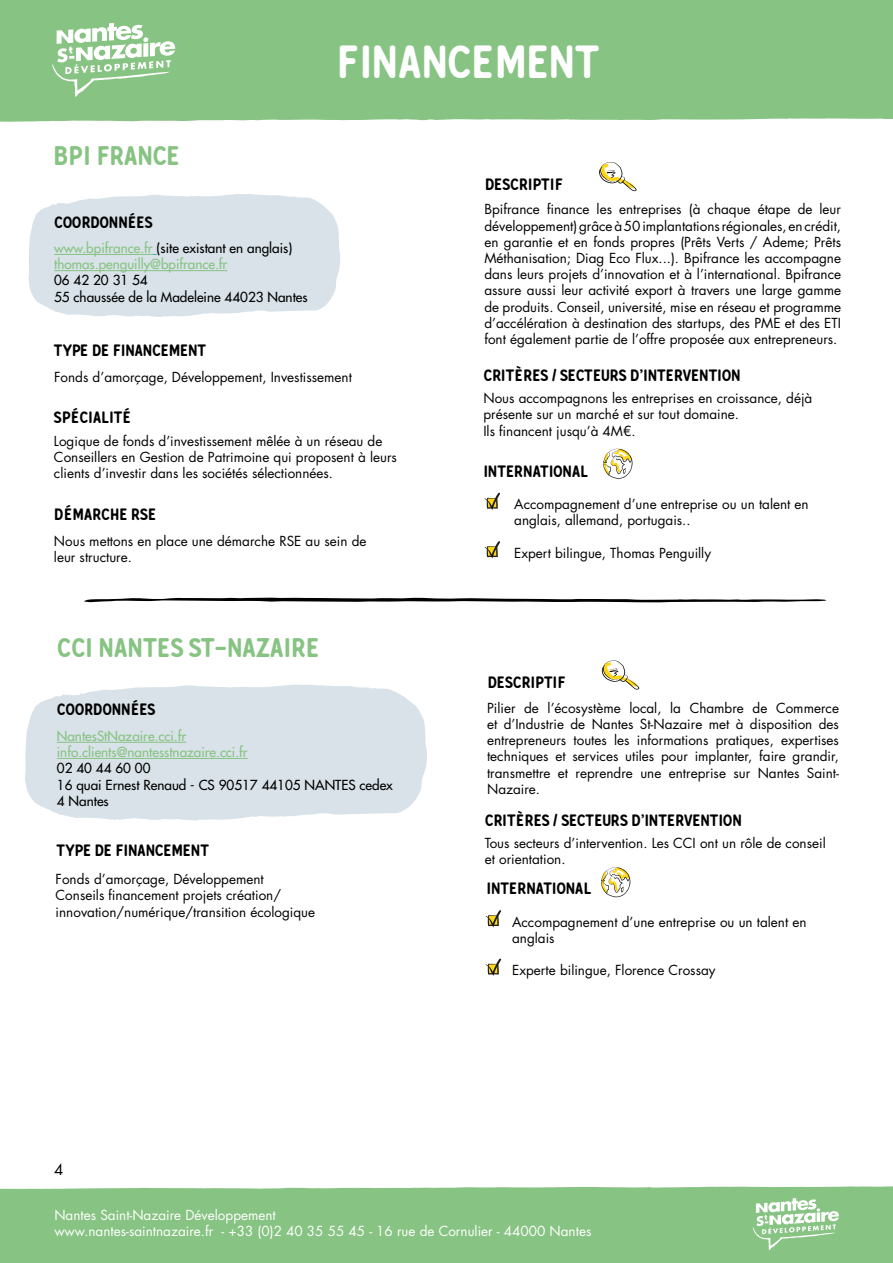
<style>
.page{position:relative;width:893px;height:1263px;background:#fff}
.page>*{position:absolute;margin:0;border:0;box-sizing:border-box;transform-origin:0 0}
.t1{font:46.5px "Gunnar";color:#fff}
.t2{font:27px "Gunnar";color:#87c382}
.t3{font:16.5px "Gunnar";color:#000}
.t4{font:15px "Futura Std";color:#000}
.t5{font:13.5px/16.2px "Futura Std";color:#000}
.t6{font:500 13.5px/16.2px "Futura Std";color:#87c382}
.t7{font:13.5px/16.2px "Futura Std";color:#fff}
.t8{font:500 13.5px/16.2px "Futura Std";color:#000}
.s1{color:#000}
</style>
<div class="page">
<div style="left:0;top:1186px;width:883px;height:77px;background:#87c382"></div>
<svg style="left:883px;top:1186px;width:10px;height:77px"></svg>
<svg style="left:753px;top:1198px;width:86px;height:52px"></svg>
<svg style="left:84px;top:598px;width:743px;height:5px"></svg>
<svg style="left:28px;top:194px;width:312px;height:123px;background:#dbe4e9"></svg>
<hr style="left:54px;top:270px;width:173px;height:1px;background:#87c382">
<svg style="left:603px;top:449px;width:30px;height:30px"></svg>
<svg style="left:484px;top:493px;width:16px;height:17px"></svg>
<svg style="left:484px;top:541px;width:16px;height:17px"></svg>
<svg style="left:599px;top:162px;width:38px;height:29px"></svg>
<div style="left:0;top:0;width:881px;height:122px;background:#87c382"></div>
<svg style="left:52px;top:23px;width:123px;height:74px"></svg>
<svg style="left:25px;top:684px;width:402px;height:137px;background:#dbe4ea"></svg>
<hr style="left:57px;top:742px;width:129px;height:1px;background:#87c382">
<hr style="left:57px;top:758px;width:191px;height:1px;background:#87c382">
<svg style="left:601px;top:867px;width:30px;height:30px"></svg>
<svg style="left:486px;top:910px;width:15px;height:17px"></svg>
<svg style="left:486px;top:958px;width:15px;height:18px"></svg>
<svg style="left:602px;top:660px;width:37px;height:30px"></svg>
<svg style="left:881px;top:0;width:12px;height:119px"></svg>
<h2 class="t2" style="left:54px;top:139px;width:127px">BPI FRANCE</h2>
<p class="t3" style="left:54px;top:212px;width:100px">COORDONNÉES</p>
<p class="t6" style="left:54px;top:240px;width:240px">www.bpifrance.fr <span class="s1">(site existant en anglais) </span>thomas.penguilly@bpifrance.fr</p>
<p class="t8" style="left:54px;top:272px;width:255px">06 42 20 31 54<br>55 chaussée de la Madeleine 44023 Nantes</p>
<p class="t3" style="left:54px;top:340px;width:154px">TYPE DE FINANCEMENT</p>
<h1 class="t1" style="left:336px;top:33px;width:265px">FINANCEMENT</h1>
<p class="t3" style="left:485px;top:174px;width:80px">DESCRIPTIF</p>
<p class="t5" style="left:484px;top:201px;width:358px;text-align:justify">Bpifrance finance les entreprises (à chaque étape de leur développement) grâce à 50 implantations régionales, en crédit, en garantie et en fonds propres (Prêts Verts / Ademe; Prêts Méthanisation; Diag Eco Flux...). Bpifrance les accompagne dans leurs projets d’innovation et à l’international. Bpifrance assure aussi leur activité export à travers une large gamme de produits. Conseil, université, mise en réseau et programme d’accélération à destination des startups, des PME et des ETI font également partie de l’offre proposée aux entrepreneurs.</p>
<p class="t5" style="left:54px;top:369px;width:299px">Fonds d’amorçage, Développement, Investissement</p>
<p class="t3" style="left:54px;top:407px;width:79px">SPÉCIALITÉ</p>
<p class="t5" style="left:54px;top:433px;width:344px">Logique de fonds d’investissement mêlée à un réseau de<br>Conseillers en Gestion de Patrimoine qui proposent à leurs clients d’investir dans les sociétés sélectionnées.</p>
<p class="t3" style="left:54px;top:504px;width:104px">DÉMARCHE RSE</p>
<p class="t5" style="left:54px;top:533px;width:314px">Nous mettons en place une démarche RSE au sein de leur structure.</p>
<h2 class="t2" style="left:57px;top:631px;width:264px">CCI NANTES ST-NAZAIRE</h2>
<p class="t3" style="left:57px;top:699px;width:100px">COORDONNÉES</p>
<p class="t6" style="left:57px;top:728px;width:192px">NantesStNazaire.cci.fr info.clients@nantesstnazaire.cci.fr</p>
<p class="t8" style="left:57px;top:760px;width:337px">02 40 44 60 00<br>16 quai Ernest Renaud - CS 90517 44105 NANTES cedex<br>4 Nantes</p>
<p class="t3" style="left:57px;top:840px;width:154px">TYPE DE FINANCEMENT</p>
<p class="t5" style="left:56px;top:871px;width:261px">Fonds d’amorçage, Développement<br>Conseils financement projets création/ innovation/numérique/transition écologique</p>
<p class="t3" style="left:483px;top:365px;width:259px">CRITÈRES / SECTEURS D’INTERVENTION</p>
<p class="t5" style="left:483px;top:390px;width:330px">Nous accompagnons les entreprises en croissance, déjà présente sur un marché et sur tout domaine.<br>Ils financent jusqu’à 4M€.</p>
<p class="t3" style="left:483px;top:461px;width:106px">INTERNATIONAL</p>
<p class="t5" style="left:514px;top:496px;width:296px">Accompagnement d’une entreprise ou un talent en anglais, allemand, portugais..</p>
<p class="t5" style="left:514px;top:545px;width:198px">Expert bilingue, Thomas Penguilly</p>
<p class="t3" style="left:487px;top:672px;width:80px">DESCRIPTIF</p>
<p class="t5" style="left:487px;top:700px;width:353px;text-align:justify">Pilier de l’écosystème local, la Chambre de Commerce et d’Industrie de Nantes St-Nazaire met à disposition des entrepreneurs toutes les informations pratiques, expertises techniques et services utiles pour implanter, faire grandir, transmettre et reprendre une entreprise sur Nantes Saint-Nazaire.</p>
<p class="t3" style="left:485px;top:810px;width:259px">CRITÈRES / SECTEURS D’INTERVENTION</p>
<p class="t5" style="left:485px;top:835px;width:343px">Tous secteurs d’intervention. Les CCI ont un rôle de conseil et orientation.</p>
<p class="t3" style="left:487px;top:878px;width:106px">INTERNATIONAL</p>
<p class="t5" style="left:512px;top:913px;width:296px">Accompagnement d’une entreprise ou un talent en anglais</p>
<p class="t5" style="left:512px;top:962px;width:205px">Experte bilingue, Florence Crossay</p>
<p class="t4" style="left:54px;top:1160px;width:11px">4</p>
<p class="t7" style="left:54px;top:1207px;width:538px">Nantes Saint-Nazaire Développement<br>www.nantes-saintnazaire.fr - +33 (0)2 40 35 55 45 - 16 rue de Cornulier - 44000 Nantes</p>
</div>
